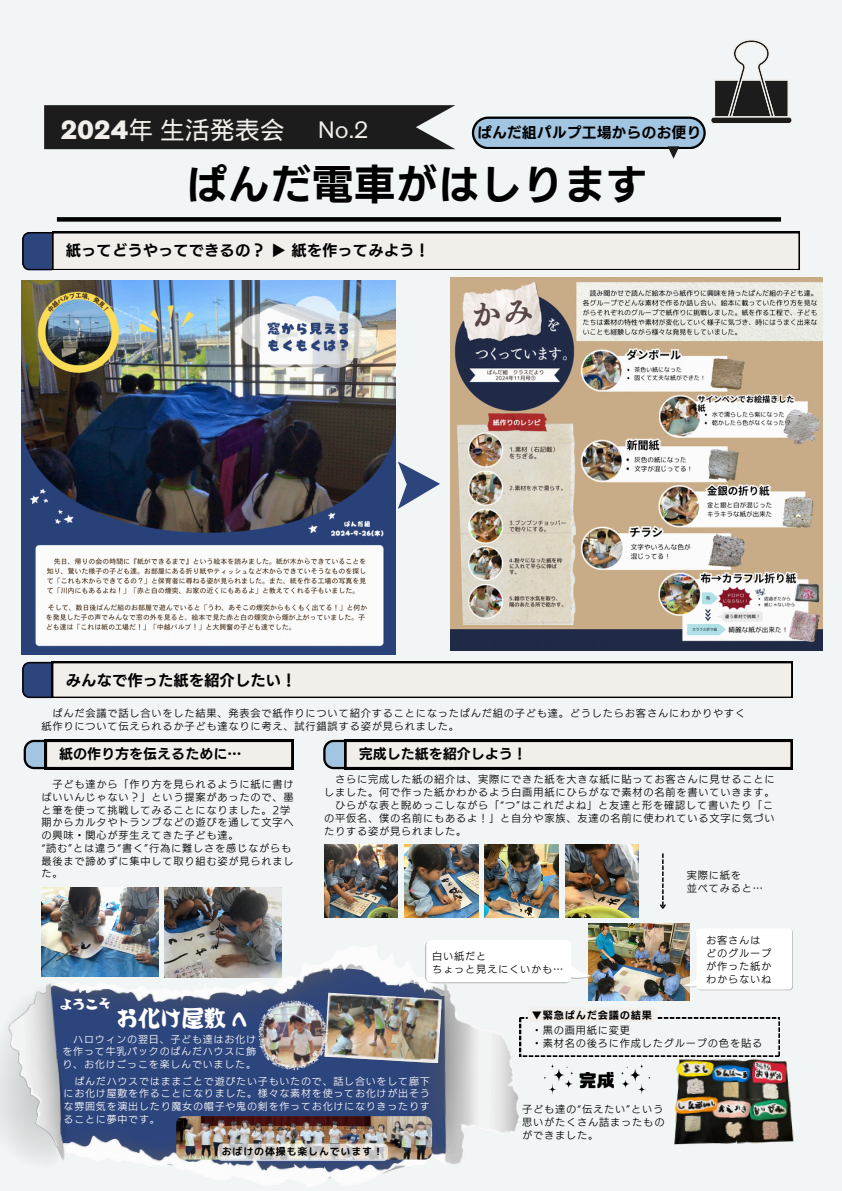
<style>
.page{position:relative;width:842px;height:1191px;background:#fff}
.page>*{position:absolute;margin:0;border:0;box-sizing:border-box;transform-origin:0 0}
.t1{font:42px "UD Kakugo Small Pr 6 N B";color:#000}
.t2{font:25px "Wen Quan Yi Micro Hei";color:#f2efea}
.t3{font:22.4px "Touvlo";color:#f2efea}
.t4{font:22px "HGS Soei Iorishotai";color:#fff}
.t5{font:18.1px "CP Font";color:#000}
.t6{font:15.4px "UD Kakugo Small Pr 6 N B";color:#000}
.t7{font:15px "UD Kakugo Small Pr 6 N B";color:#000}
.t8{font:14px "UD Kakugo Small Pr 6 N B";color:#000}
.t9{font:13px "HGS Soei Iorishotai";color:#fff}
.t10{font:10.2px/12.8px "Canva UD Kakugo Small Pr 6 N R";letter-spacing:.08em;color:#000}
.t11{font:10.2px "UD Kakugo Small Pr 6 N B";letter-spacing:.08em;color:#000}
.t12{font:10px/12.8px "Canva UD Kakugo Small Pr 6 N R";letter-spacing:.08em;color:#fff;text-align:justify}
.t13{font:10px "rounded mplus 1 p bold";letter-spacing:.08em;color:#000}
.s1{font-family:"Touvlo";font-weight:800}
</style>
<div class="page">
<div style="left:0;top:0;width:842px;height:1190px;background:#f2f5f5"></div>
<svg style="left:44px;top:105px;width:411px;height:44px;background:#272727"></svg>
<div style="left:57px;top:217px;width:724px;height:5px;background:#000"></div>
<svg style="left:472px;top:39px;width:320px;height:120px"></svg>
<svg style="left:22px;top:232px;width:778px;height:38px"></svg>
<img style="left:22px;top:281px;width:373px;height:373px">
<img style="left:450px;top:278px;width:373px;height:373px">
<svg style="left:323px;top:739px;width:470px;height:30px"></svg>
<svg style="left:24px;top:739px;width:269px;height:30px"></svg>
<svg style="left:22px;top:661px;width:771px;height:37px"></svg>
<img style="left:41px;top:887px;width:117px;height:52px">
<img style="left:588px;top:923px;width:101px;height:5px">
<img style="left:404px;top:844px;width:74px;height:73px">
<img style="left:165px;top:887px;width:117px;height:52px">
<img style="left:565px;top:844px;width:74px;height:73px">
<img style="left:324px;top:844px;width:74px;height:73px">
<img style="left:485px;top:844px;width:73px;height:73px">
<img style="left:654px;top:1056px;width:140px;height:89px">
<svg style="left:398px;top:461px;width:42px;height:48px"></svg>
<svg style="left:544px;top:1064px;width:29px;height:30px"></svg>
<svg style="left:621px;top:1064px;width:29px;height:30px"></svg>
<svg style="left:660px;top:853px;width:6px;height:56px"></svg>
<img style="left:0;top:939px;width:522px;height:240px">
<img style="left:176px;top:1115px;width:256px;height:44px;border-radius:8px">
<img style="left:324px;top:992px;width:118px;height:71px">
<img style="left:256px;top:997px;width:75px;height:75px">
<img style="left:360px;top:928px;width:433px;height:128px">
<div style="left:218px;top:1143px;width:170px;height:17px;background:#fff;border-radius:4px;opacity:.71"></div>
<img style="left:181px;top:987px;width:127px;height:77px">
<p class="t2" style="left:61px;top:115px;width:225px"><span class="s1">2024</span>年生活発表会</p>
<p class="t3" style="left:318px;top:113px;width:52px">No.2</p>
<h5 class="t7" style="left:477px;top:124px;width:226px">ぱんだ組パルプ工場からのお便り</h5>
<h5 class="t1" style="left:186px;top:163px;width:463px">ぱんだ電車がはしります</h5>
<p class="t6" style="left:66px;top:243px;width:365px">紙ってどうやってできるの？ ▶︎ 紙を作ってみよう！</p>
<h5 class="t6" style="left:66px;top:672px;width:232px">みんなで作った紙を紹介したい！</h5>
<p class="t10" style="left:41px;top:706px;width:705px;text-indent:11px">ぱんだ会議で話し合いをした結果、発表会で紙作りについて紹介することになったぱんだ組の子ども達。どうしたらお客さんにわかりやすく紙作りについて伝えられるか子ども達なりに考え、試行錯誤する姿が見られました。</p>
<p class="t8" style="left:59px;top:746px;width:184px">紙の作り方を伝えるために…</p>
<h1 class="t8" style="left:359px;top:746px;width:170px">完成した紙を紹介しよう！</h1>
<h5 class="t10" style="left:41px;top:777px;width:254px;text-indent:11px">子ども達から「作り方を見られるように紙に書けばいいんじゃない？」という提案があったので、墨と筆を使って挑戦してみることになりました。2学期からカルタやトランプなどの遊びを通して文字への興味・関心が芽生えてきた子ども達。</h5>
<p class="t10" style="left:41px;top:841px;width:254px">“読む”とは違う“書く”行為に難しさを感じながらも最後まで諦めずに集中して取り組む姿が見られました。</p>
<h5 class="t10" style="left:324px;top:772px;width:452px;text-align:right">さらに完成した紙の紹介は、実際にできた紙を大きな紙に貼ってお客さんに見せることにしました。何で作った紙かわかるよう白画用紙にひらがなで素材の名前を書いていきます。</h5>
<p class="t10" style="left:324px;top:798px;width:452px;text-align:justify;text-indent:11px">ひらがな表と睨めっこしながら「“つ”はこれだよね」と友達と形を確認して書いたり「この平仮名、僕の名前にもあるよ！」と自分や家族、友達の名前に使われている文字に気づいたりする姿が見られました。</p>
<p class="t10" style="left:432px;top:949px;width:56px">白い紙だと</p>
<p class="t10" style="left:432px;top:962px;width:133px">ちょっと見えにくいかも…</p>
<p class="t10" style="left:687px;top:868px;width:56px">実際に紙を</p>
<p class="t10" style="left:687px;top:881px;width:78px">並べてみると…</p>
<p class="t10" style="left:706px;top:933px;width:56px">お客さんは</p>
<p class="t10" style="left:706px;top:946px;width:67px">どのグループが作った紙か</p>
<p class="t10" style="left:706px;top:972px;width:67px">わからないね</p>
<p class="t9" style="left:59px;top:997px;width:53px;rotate:-1deg">ようこそ</p>
<p class="t4" style="left:116px;top:1006px;width:111px">お化け屋敷</p>
<p class="t12" style="left:62px;top:1032px;width:195px;text-indent:11px">ハロウィンの翌日、子ども達はお化けを作って牛乳パックのぱんだハウスに飾り、お化けごっこを楽しんでいました。</p>
<p class="t12" style="left:64px;top:1074px;width:368px;text-indent:11px">ぱんだハウスではままごとで遊びたい子もいたので、話し合いをして廊下にお化け屋敷を作ることになりました。様々な素材を使ってお化けが出そうな雰囲気を演出したり魔女の帽子や鬼の剣を作ってお化けになりきったりすることに夢中です。</p>
<p class="t13" style="left:222px;top:1144px;width:163px">おばけの体操も楽しんでいます！</p>
<p class="t11" style="left:532px;top:1009px;width:122px">▼緊急ぱんだ会議の結果</p>
<p class="t10" style="left:532px;top:1023px;width:100px">・黒の画用紙に変更</p>
<p class="t10" style="left:532px;top:1036px;width:232px">・素材名の後ろに作成したグループの色を貼る</p>
<p class="t5" style="left:579px;top:1071px;width:38px">完成</p>
<p class="t10" style="left:522px;top:1102px;width:144px;text-align:justify">子ども達の“伝えたい”という思いがたくさん詰まったものができました。</p>
</div>
